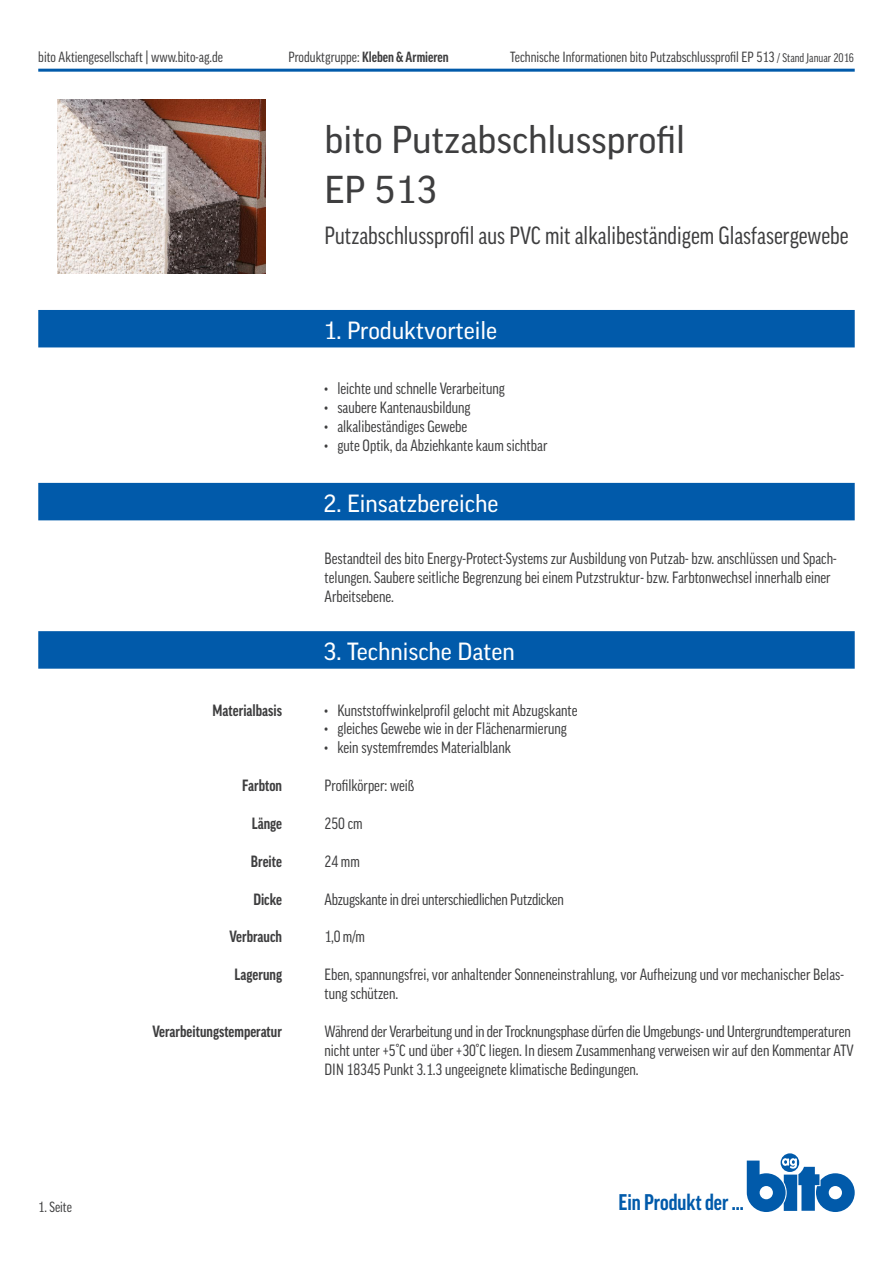
<style>
.page{position:relative;width:893px;height:1263px;background:#fff}
.page>*{position:absolute;margin:0;border:0;box-sizing:border-box;transform-origin:0 0}
.Headline{font:37.5px "Good Pro";color:#3e3e3f}
.Subline{font:condensed 24px "Good Pro";color:#3e3e3f}
.blauer_Balken{font:24px "Good Pro";color:#fff}
.t1{font:700 condensed 21.9px "Good Pro";color:#015aaa}
.Inhalt{font:condensed 15.75px/18.9px "Good Pro";color:#3e3e3f}
.Inhalt-2{font:700 condensed 15.75px "Good Pro";color:#3e3e3f}
.Auflistung{font:700 condensed 15.75px "Good Pro";color:#3e3e3f}
.Adresse{font:condensed 14.25px "Good Pro";color:#3e3e3f}
.t2{font:700 condensed 14.25px "Good Pro";color:#3e3e3f}
.s1{font-weight:400}
.s2{font-size:12px}
</style>
<div class="page">
<hr style="left:38px;top:69px;width:817px;height:3px;background:#015aaa">
<svg style="left:781px;top:1153px;width:18px;height:19px"></svg>
<svg style="left:747px;top:1158px;width:108px;height:54px"></svg>
<img style="left:57px;top:99px;width:209px;height:175px">
<div style="left:38px;top:483px;width:817px;height:37px;background:#015aaa"></div>
<div style="left:38px;top:631px;width:817px;height:38px;background:#015aaa"></div>
<div style="left:38px;top:310px;width:817px;height:37px;background:#015aaa"></div>
<p class="Adresse" style="left:38px;top:49px;width:186px">bito Aktiengesellschaft | www.bito-ag.de</p>
<p class="t2" style="left:289px;top:49px;width:162px"><span class="s1">Produktgruppe:</span> Kleben &amp; Armieren</p>
<p class="Adresse" style="left:510px;top:49px;width:345px">Technische Informationen bito Putzabschlussprofil EP 513 <span class="s2">/ Stand Januar 2016</span></p>
<p class="Headline" style="left:325px;top:118px;width:362px">bito Putzabschlussprofil</p>
<p class="Headline" style="left:325px;top:168px;width:114px">EP 513</p>
<p class="Subline" style="left:325px;top:222px;width:525px">Putzabschlussprofil aus PVC mit alkalibeständigem Glasfasergewebe</p>
<p class="blauer_Balken" style="left:323px;top:317px;width:175px">1. Produktvorteile</p>
<p class="Inhalt" style="left:325px;top:379px;width:182px">• leichte und schnelle Verarbeitung</p>
<p class="Inhalt" style="left:325px;top:398px;width:148px">• saubere Kantenausbildung</p>
<p class="Inhalt" style="left:325px;top:417px;width:144px">• alkalibeständiges Gewebe</p>
<p class="Inhalt" style="left:325px;top:436px;width:224px">• gute Optik, da Abziehkante kaum sichtbar</p>
<p class="blauer_Balken" style="left:323px;top:490px;width:177px">2. Einsatzbereiche</p>
<p class="Inhalt" style="left:325px;top:549px;width:513px">Bestandteil des bito Energy-Protect-Systems zur Ausbildung von Putzab- bzw. anschlüssen und Spach&shy;telungen. Saubere seitliche Begrenzung bei einem Putzstruktur- bzw. Farbtonwechsel innerhalb einer<br>Arbeitsebene.</p>
<p class="Auflistung" style="left:213px;top:701px;width:71px">Materialbasis</p>
<p class="Auflistung" style="left:242px;top:777px;width:41px">Farbton</p>
<p class="Auflistung" style="left:252px;top:814px;width:32px">Länge</p>
<p class="Inhalt-2" style="left:251px;top:852px;width:33px">Breite</p>
<p class="Inhalt-2" style="left:253px;top:890px;width:30px">Dicke</p>
<p class="Inhalt-2" style="left:230px;top:928px;width:54px">Verbrauch</p>
<p class="Inhalt-2" style="left:235px;top:966px;width:49px">Lagerung</p>
<p class="Inhalt-2" style="left:153px;top:1022px;width:131px">Verarbeitungstemperatur</p>
<p class="blauer_Balken" style="left:323px;top:638px;width:193px">3. Technische Daten</p>
<p class="Inhalt" style="left:325px;top:700px;width:255px">• Kunststoffwinkelprofil gelocht mit Abzugskante</p>
<p class="Inhalt" style="left:325px;top:719px;width:244px">• gleiches Gewebe wie in der Flächenarmierung</p>
<p class="Inhalt" style="left:325px;top:738px;width:188px">• kein systemfremdes Materialblank</p>
<p class="Inhalt" style="left:325px;top:776px;width:91px">Profilkörper: weiß</p>
<p class="Inhalt" style="left:325px;top:814px;width:40px">250 cm</p>
<p class="Inhalt" style="left:325px;top:852px;width:37px">24 mm</p>
<p class="Inhalt" style="left:325px;top:889px;width:241px">Abzugskante in drei unterschiedlichen Putzdicken</p>
<p class="Inhalt" style="left:325px;top:927px;width:42px">1,0 m/m</p>
<p class="Inhalt" style="left:325px;top:965px;width:521px">Eben, spannungsfrei, vor anhaltender Sonneneinstrahlung, vor Aufheizung und vor mechanischer Belas&shy;tung schützen.</p>
<p class="Inhalt" style="left:325px;top:1022px;width:531px">Während der Verarbeitung und in der Trocknungsphase dürfen die Umgebungs- und Untergrundtemperaturen nicht unter +5°C und über +30°C liegen. In diesem Zusammenhang verweisen wir auf den Kommentar ATV<br>DIN 18345 Punkt 3.1.3 ungeeignete klimatische Bedingungen.</p>
<p class="Adresse" style="left:38px;top:1199px;width:35px">1. Seite</p>
<h3 class="t1" style="left:618px;top:1190px;width:127px">Ein Produkt der ...</h3>
</div>
